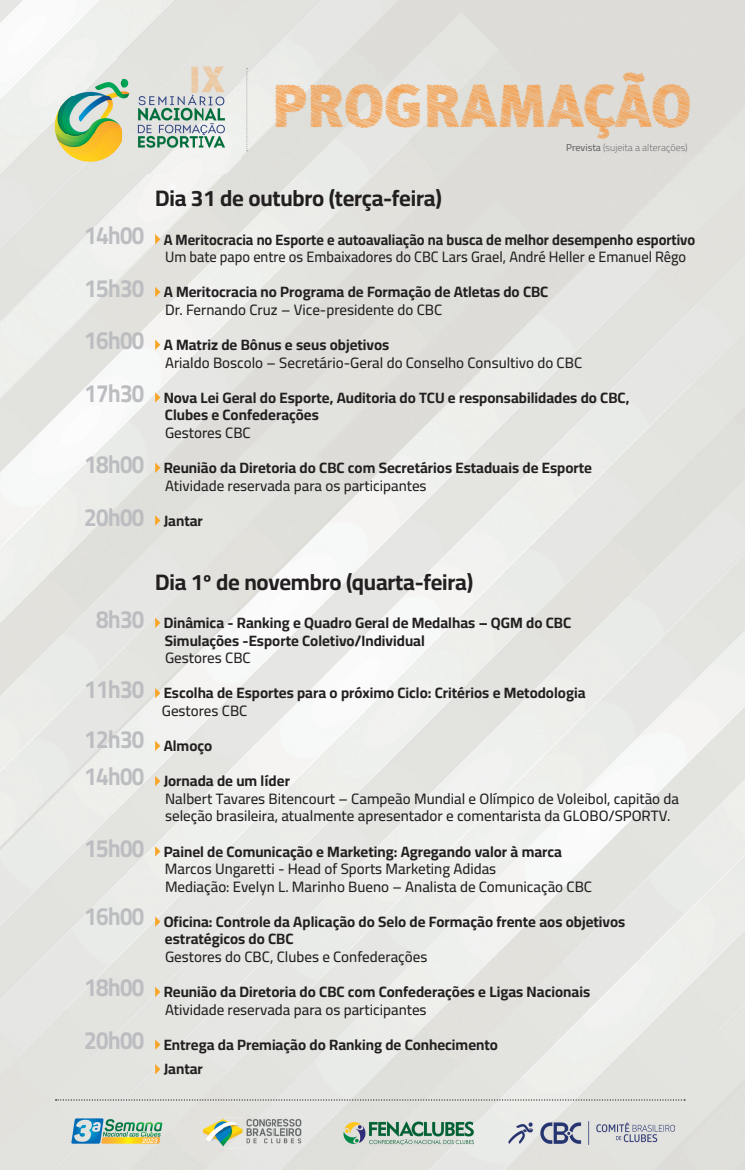
<style>
.page{position:relative;width:745px;height:1170px;background:#fff}
.page>*{position:absolute;margin:0;border:0;box-sizing:border-box;transform-origin:0 0}
.t1{font:25px/52.5px "Cairo";letter-spacing:-.025em;color:#bcbdc0;scale:.9 1}
.t2{font:22.5px "Cairo";letter-spacing:-.01em;color:#231f20}
.t3{font:15px/17.5px "Cairo";color:#231f20}
.t4{font:15px/17.5px "Cairo";color:#231f20;scale:.96 1}
.t5{font:300 10px "Cairo";color:#636366}
.s1{font-weight:400}
</style>
<div class="page">
<img style="left:0;top:0;width:744px;height:1169px">
<img style="left:69px;top:1115px;width:95px;height:31px">
<img style="left:200px;top:1117px;width:45px;height:31px">
<img style="left:245px;top:1117px;width:58px;height:28px">
<svg style="left:244px;top:1117px;width:1px;height:28px"></svg>
<img style="left:341px;top:1119px;width:135px;height:26px">
<img style="left:508px;top:1121px;width:165px;height:22px">
<svg style="left:56px;top:1099px;width:628px;height:1px"></svg>
<svg style="left:155px;top:234px;width:5px;height:10px"></svg>
<svg style="left:155px;top:287px;width:5px;height:10px"></svg>
<svg style="left:155px;top:339px;width:5px;height:11px"></svg>
<svg style="left:155px;top:392px;width:5px;height:11px"></svg>
<svg style="left:155px;top:462px;width:5px;height:11px"></svg>
<svg style="left:155px;top:515px;width:5px;height:10px"></svg>
<img style="left:257px;top:63px;width:448px;height:91px">
<img style="left:44px;top:58px;width:196px;height:115px">
<svg style="left:246px;top:68px;width:2px;height:83px"></svg>
<svg style="left:155px;top:617px;width:5px;height:11px"></svg>
<svg style="left:155px;top:687px;width:5px;height:11px"></svg>
<svg style="left:155px;top:740px;width:5px;height:11px"></svg>
<svg style="left:155px;top:775px;width:5px;height:11px"></svg>
<svg style="left:155px;top:846px;width:5px;height:10px"></svg>
<svg style="left:155px;top:916px;width:5px;height:10px"></svg>
<svg style="left:155px;top:986px;width:5px;height:11px"></svg>
<svg style="left:155px;top:1039px;width:5px;height:10px"></svg>
<svg style="left:155px;top:1063px;width:5px;height:11px"></svg>
<p class="t5" style="left:566px;top:140px;width:123px"><span class="s1">Prevista</span> (sujeita a alterações)</p>
<h1 class="t1" style="left:84px;top:210px;width:68px;text-align:justify">14h00<br>15h30<br>16h00<br>17h30</h1>
<h1 class="t1" style="left:84px;top:438px;width:68px">18h00<br>20h00</h1>
<h2 class="t2" style="left:155px;top:181px;width:288px">Dia 31 de outubro (terça-feira)</h2>
<p class="t4" style="left:163px;top:231px;width:555px">A Meritocracia no Esporte e autoavaliação na busca de melhor desempenho esportivo<br>Um bate papo entre os Embaixadores do CBC Lars Grael, André Heller e Emanuel Rêgo</p>
<p class="t3" style="left:164px;top:283px;width:386px">A Meritocracia no Programa de Formação de Atletas do CBC<br>Dr. Fernando Cruz – Vice-presidente do CBC</p>
<p class="t3" style="left:164px;top:336px;width:419px">A Matriz de Bônus e seus objetivos<br>Arialdo Boscolo – Secretário-Geral do Conselho Consultivo do CBC</p>
<p class="t3" style="left:164px;top:389px;width:467px">Nova Lei Geral do Esporte, Auditoria do TCU e responsabilidades do CBC,<br>Clubes e Confederações<br>Gestores CBC</p>
<p class="t3" style="left:164px;top:459px;width:429px">Reunião da Diretoria do CBC com Secretários Estaduais de Esporte<br>Atividade reservada para os participantes</p>
<p class="t3" style="left:164px;top:512px;width:41px">Jantar</p>
<h1 class="t1" style="left:96px;top:593px;width:55px">8h30</h1>
<h1 class="t1" style="left:84px;top:664px;width:68px;line-height:50px">11h30<br>12h30</h1>
<h1 class="t1" style="left:84px;top:750px;width:68px">14h00</h1>
<h1 class="t1" style="left:84px;top:822px;width:68px">15h00</h1>
<h1 class="t1" style="left:84px;top:890px;width:68px">16h00</h1>
<h1 class="t1" style="left:84px;top:960px;width:68px;line-height:53.8px">18h00<br>20h00</h1>
<h2 class="t2" style="left:155px;top:565px;width:319px">Dia 1º de novembro (quarta-feira)</h2>
<p class="t3" style="left:164px;top:614px;width:409px">Dinâmica - Ranking e Quadro Geral de Medalhas – QGM do CBC<br>Simulações -Esporte Coletivo/Individual<br>Gestores CBC</p>
<p class="t3" style="left:162px;top:684px;width:425px">Escolha de Esportes para o próximo Ciclo: Critérios e Metodologia<br>Gestores CBC</p>
<p class="t3" style="left:164px;top:737px;width:50px">Almoço</p>
<p class="t3" style="left:164px;top:772px;width:516px">Jornada de um líder<br>Nalbert Tavares Bitencourt – Campeão Mundial e Olímpico de Voleibol, capitão da seleção brasileira, atualmente apresentador e comentarista da GLOBO/SPORTV.</p>
<p class="t3" style="left:164px;top:842px;width:429px">Painel de Comunicação e Marketing: Agregando valor à marca<br>Marcos Ungaretti - Head of Sports Marketing Adidas<br>Mediação: Evelyn L. Marinho Bueno – Analista de Comunicação CBC</p>
<p class="t3" style="left:163px;top:913px;width:463px">Oficina: Controle da Aplicação do Selo de Formação frente aos objetivos estratégicos do CBC<br>Gestores do CBC, Clubes e Confederações</p>
<p class="t3" style="left:164px;top:983px;width:427px">Reunião da Diretoria do CBC com Confederações e Ligas Nacionais<br>Atividade reservada para os participantes</p>
<p class="t3" style="left:164px;top:1032px;width:335px;line-height:24.6px">Entrega da Premiação do Ranking de Conhecimento<br>Jantar</p>
</div>
